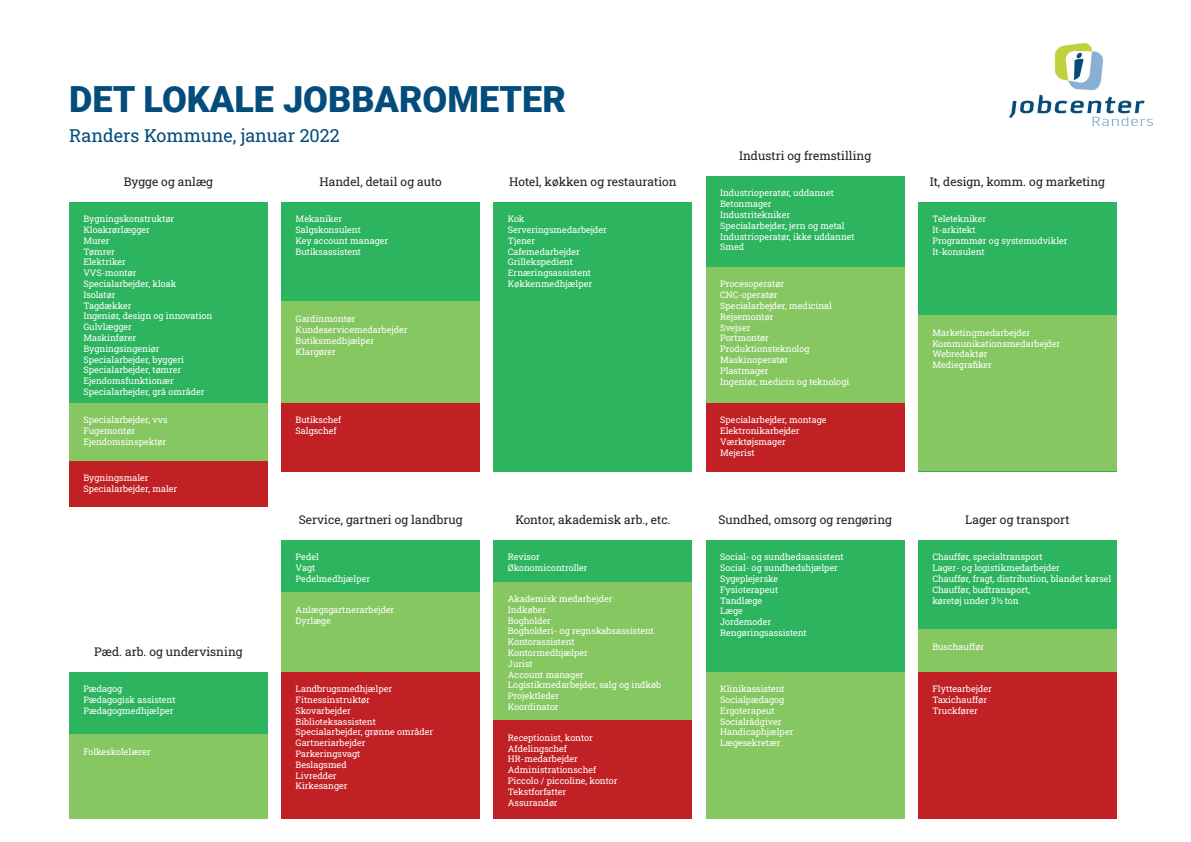
<style>
.page{position:relative;width:1191px;height:842px;background:#fff}
.page>*{position:absolute;margin:0;border:0;box-sizing:border-box;transform-origin:0 0}
.t1{font:900 36px "Roboto";color:#034c7c}
.t2{font:18px "Roboto Slab";color:#034c7c}
.t3{font:12px "Roboto Slab";color:#231f20}
.t4{font:9px/10.8px "Roboto Slab";color:#fff}
</style>
<div class="page">
<img style="left:1009px;top:44px;width:143px;height:82px">
<div style="left:69px;top:202px;width:199px;height:269px;background:#2cb45f"></div>
<div style="left:493px;top:202px;width:199px;height:269px;background:#2cb45f"></div>
<div style="left:281px;top:202px;width:199px;height:269px;background:#2cb45f"></div>
<div style="left:281px;top:540px;width:199px;height:269px;background:#2cb45f"></div>
<div style="left:706px;top:176px;width:198px;height:226px;background:#2cb45f"></div>
<div style="left:706px;top:540px;width:198px;height:269px;background:#2cb45f"></div>
<div style="left:918px;top:202px;width:198px;height:269px;background:#2cb45f"></div>
<div style="left:918px;top:540px;width:198px;height:269px;background:#2cb45f"></div>
<div style="left:69px;top:403px;width:199px;height:103px;background:#86c762"></div>
<div style="left:281px;top:302px;width:199px;height:119px;background:#86c762"></div>
<div style="left:281px;top:592px;width:199px;height:110px;background:#86c762"></div>
<div style="left:706px;top:267px;width:198px;height:136px;background:#86c762"></div>
<div style="left:706px;top:672px;width:198px;height:147px;background:#86c762"></div>
<div style="left:918px;top:316px;width:198px;height:155px;background:#86c762"></div>
<div style="left:918px;top:629px;width:198px;height:145px;background:#86c762"></div>
<div style="left:281px;top:403px;width:199px;height:68px;background:#c12025"></div>
<div style="left:69px;top:461px;width:199px;height:45px;background:#c12025"></div>
<div style="left:281px;top:672px;width:199px;height:147px;background:#c12025"></div>
<div style="left:493px;top:540px;width:199px;height:269px;background:#2cb45f"></div>
<div style="left:493px;top:582px;width:199px;height:152px;background:#86c762"></div>
<div style="left:493px;top:721px;width:199px;height:98px;background:#c12025"></div>
<div style="left:706px;top:403px;width:198px;height:68px;background:#c12025"></div>
<div style="left:918px;top:672px;width:198px;height:147px;background:#c12025"></div>
<div style="left:69px;top:672px;width:199px;height:137px;background:#2cb45f"></div>
<div style="left:69px;top:734px;width:199px;height:85px;background:#86c762"></div>
<h1 class="t1" style="left:69px;top:74px;width:498px">DET LOKALE JOBBAROMETER</h1>
<h2 class="t2" style="left:69px;top:123px;width:272px">Randers Kommune, januar 2022</h2>
<h3 class="t3" style="left:124px;top:174px;width:91px">Bygge og anlæg</h3>
<h3 class="t3" style="left:319px;top:174px;width:124px">Handel, detail og auto</h3>
<h3 class="t3" style="left:509px;top:174px;width:169px">Hotel, køkken og restauration</h3>
<p class="t4" style="left:83px;top:213px;width:131px">Bygningskonstruktør<br>Kloakrørlægger<br>Murer<br>Tømrer<br>Elektriker<br>VVS-montør<br>Specialarbejder, kloak<br>Isolatør<br>Tagdækker<br>Ingeniør, design og innovation<br>Gulvlægger<br>Maskinfører<br>Bygningsingeniør<br>Specialarbejder, byggeri<br>Specialarbejder, tømrer<br>Ejendomsfunktionær<br>Specialarbejder, grå områder</p>
<p class="t4" style="left:508px;top:213px;width:101px">Kok<br>Serveringsmedarbejder<br>Tjener<br>Cafemedarbejder<br>Grillekspedient<br>Ernæringsassistent<br>Køkkenmedhjælper</p>
<p class="t4" style="left:296px;top:213px;width:94px">Mekaniker<br>Salgskonsulent<br>Key account manager<br>Butiksassistent</p>
<p class="t4" style="left:296px;top:313px;width:113px">Gardinmontør<br>Kundeservicemedarbejder<br>Butiksmedhjælper<br>Klargører</p>
<p class="t4" style="left:83px;top:414px;width:86px">Specialarbejder, vvs<br>Fugemontør<br>Ejendomsinspektør</p>
<p class="t4" style="left:83px;top:472px;width:95px">Bygningsmaler<br>Specialarbejder, maler</p>
<h3 class="t3" style="left:94px;top:643px;width:150px">Pæd. arb. og undervisning</h3>
<p class="t4" style="left:83px;top:683px;width:94px">Pædagog<br>Pædagogisk assistent<br>Pædagogmedhjælper</p>
<p class="t4" style="left:83px;top:746px;width:69px">Folkeskolelærer</p>
<p class="t4" style="left:296px;top:414px;width:47px">Butikschef<br>Salgschef</p>
<h3 class="t3" style="left:299px;top:512px;width:165px">Service, gartneri og landbrug</h3>
<p class="t4" style="left:296px;top:551px;width:76px">Pedel<br>Vagt<br>Pedelmedhjælper</p>
<p class="t4" style="left:296px;top:604px;width:100px">Anlægsgartnerarbejder<br>Dyrlæge</p>
<p class="t4" style="left:296px;top:683px;width:139px">Landbrugsmedhjælper<br>Fitnessinstruktør<br>Skovarbejder<br>Biblioteksassistent<br>Specialarbejder, grønne områder<br>Gartneriarbejder<br>Parkeringsvagt<br>Beslagsmed<br>Livredder<br>Kirkesanger</p>
<h3 class="t3" style="left:515px;top:512px;width:157px">Kontor, akademisk arb., etc.</h3>
<p class="t4" style="left:508px;top:551px;width:81px">Revisor<br>Økonomicontroller</p>
<p class="t4" style="left:508px;top:593px;width:155px">Akademisk medarbejder<br>Indkøber<br>Bogholder<br>Bogholderi- og regnskabsassistent<br>Kontorassistent<br>Kontormedhjælper<br>Jurist<br>Account manager<br>Logistikmedarbejder, salg og indkøb<br>Projektleder<br>Koordinator</p>
<p class="t4" style="left:508px;top:732px;width:111px">Receptionist, kontor<br>Afdelingschef<br>HR-medarbejder<br>Administrationschef<br>Piccolo / piccoline, kontor<br>Tekstforfatter<br>Assurandør</p>
<h3 class="t3" style="left:739px;top:148px;width:133px">Industri og fremstilling</h3>
<p class="t4" style="left:720px;top:187px;width:136px">Industrioperatør, uddannet<br>Betonmager<br>Industritekniker<br>Specialarbejder, jern og metal<br>Industrioperatør, ikke uddannet<br>Smed</p>
<p class="t4" style="left:720px;top:278px;width:131px">Procesoperatør<br>CNC-operatør<br>Specialarbejder, medicinal<br>Rejsemontør<br>Svejser<br>Portmontør<br>Produktionsteknolog<br>Maskinoperatør<br>Plastmager<br>Ingeniør, medicin og teknologi</p>
<p class="t4" style="left:720px;top:414px;width:108px">Specialarbejder, montage<br>Elektronikarbejder<br>Værktøjsmager<br>Mejerist</p>
<h3 class="t3" style="left:718px;top:512px;width:175px">Sundhed, omsorg og rengøring</h3>
<p class="t4" style="left:720px;top:551px;width:125px">Social- og sundhedsassistent<br>Social- og sundhedshjælper<br>Sygeplejerske<br>Fysioterapeut<br>Tandlæge<br>Læge<br>Jordemoder<br>Rengøringsassistent</p>
<p class="t4" style="left:720px;top:683px;width:75px">Klinikassistent<br>Socialpædagog<br>Ergoterapeut<br>Socialrådgiver<br>Handicaphjælper<br>Lægesekretær</p>
<h3 class="t3" style="left:929px;top:174px;width:177px">It, design, komm. og marketing</h3>
<p class="t4" style="left:932px;top:213px;width:137px">Teletekniker<br>It-arkitekt<br>Programmør og systemudvikler<br>It-konsulent</p>
<p class="t4" style="left:932px;top:327px;width:130px">Marketingmedarbejder<br>Kommunikationsmedarbejder<br>Webredaktør<br>Mediegrafiker</p>
<h3 class="t3" style="left:965px;top:512px;width:106px">Lager og transport</h3>
<p class="t4" style="left:932px;top:551px;width:181px">Chauffør, specialtransport<br>Lager- og logistikmedarbejder<br>Chauffør, fragt, distribution, blandet kørsel<br>Chauffør, budtransport,<br>køretøj under 3½ ton</p>
<p class="t4" style="left:932px;top:641px;width:53px">Buschauffør</p>
<p class="t4" style="left:932px;top:683px;width:61px">Flyttearbejder<br>Taxichauffør<br>Truckfører</p>
</div>
